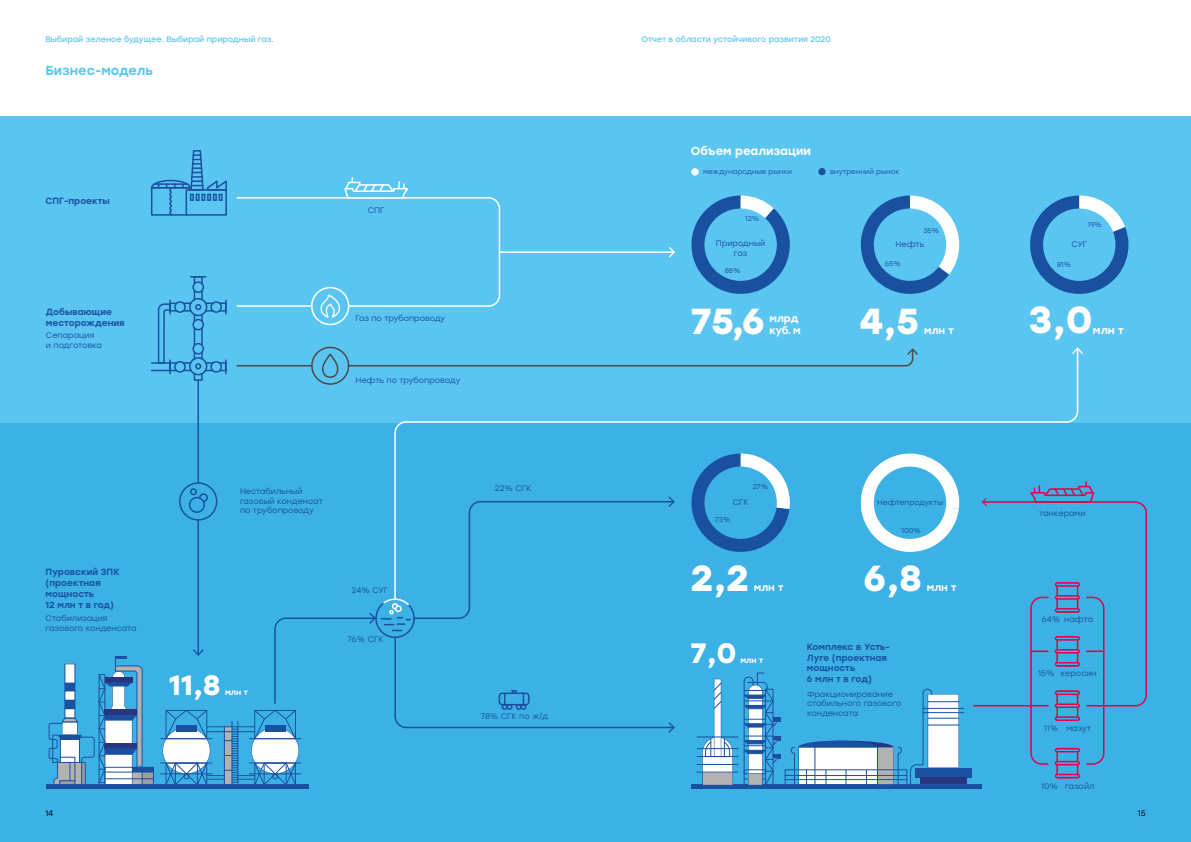
<style>
.page{position:relative;width:1191px;height:842px;background:#fff}
.page>*{position:absolute;margin:0;border:0;box-sizing:border-box;transform-origin:0 0}
.t1{font:700 37.6px "Stolzl";color:#fff}
.t2{font:700 36.2px "Stolzl";color:#fff}
.t3{font:700 28px "Stolzl";color:#fff}
.t4{font:500 13px "Stolzl";color:#5bc5f2}
.t5{font:500 11.6px "Stolzl";color:#fff}
.t6{font:500 10.7px "Stolzl";color:#fff}
.t7{font:500 10.3px/11.6px "Stolzl";color:#fff}
.t8{font:500 9px/10.8px "Stolzl";color:#1951a0}
.t9{font:8px/9.6px "Stolzl";color:#1951a0}
.t10{font:8px "Stolzl";color:#5bc5f2}
.t11{font:500 8px "Stolzl";color:#fff}
.t12{font:8px "Stolzl";color:#000}
.t13{font:7.5px "Stolzl";color:#1951a0}
.t14{font:7px "Stolzl";color:#1951a0}
</style>
<div class="page">
<div style="left:0;top:416px;width:1191px;height:426px;background:#3cb1e6"></div>
<hr style="left:691px;top:785px;width:291px;height:4px;background:#1951a0">
<div style="left:142px;top:771px;width:11px;height:14px;background:#9d9d9c"></div>
<div style="left:105px;top:767px;width:48px;height:5px;background:#1951a0"></div>
<hr style="left:161px;top:738px;width:51px;height:1px;background:#1951a0">
<hr style="left:161px;top:763px;width:51px;height:1px;background:#1951a0">
<hr style="left:161px;top:774px;width:51px;height:1px;background:#1951a0">
<div style="left:105px;top:767px;width:49px;height:18px;border:1px solid #1951a0"></div>
<hr style="left:105px;top:772px;width:48px;height:1px;background:#1951a0">
<hr style="left:105px;top:778px;width:48px;height:1px;background:#1951a0">
<hr style="left:46px;top:785px;width:262px;height:4px;background:#1951a0">
<svg style="left:49px;top:656px;width:94px;height:129px"></svg>
<div style="left:0;top:116px;width:1191px;height:307px;background:#5bc5f2"></div>
<div style="left:311px;top:287px;width:38px;height:38px;border:2px solid #fff;border-radius:50%"></div>
<div style="left:194px;top:276px;width:9px;height:9px;border:2px solid #1951a0"></div>
<div style="left:194px;top:373px;width:9px;height:8px;border:2px solid #1951a0"></div>
<div style="left:151px;top:362px;width:20px;height:9px;border:2px solid #1951a0"></div>
<div style="left:189px;top:357px;width:18px;height:18px;border:2px solid #1951a0;border-radius:50%"></div>
<div style="left:192px;top:281px;width:12px;height:12px;border:2px solid #1951a0;border-radius:50%"></div>
<svg style="left:191px;top:276px;width:15px;height:2px"></svg>
<svg style="left:157px;top:290px;width:70px;height:84px"></svg>
<hr style="left:499px;top:251px;width:175px;height:2px;background:#fff">
<svg style="left:668px;top:247px;width:7px;height:10px"></svg>
<svg style="left:236px;top:178px;width:265px;height:140px"></svg>
<hr style="left:237px;top:305px;width:75px;height:2px;background:#fff">
<div style="left:179px;top:482px;width:38px;height:39px;border:2px solid #1951a0;border-radius:50%"></div>
<div style="left:190px;top:488px;width:7px;height:7px;border:2px solid #1951a0;border-radius:50%"></div>
<hr style="left:197px;top:380px;width:2px;height:102px;background:#1951a0">
<svg style="left:394px;top:354px;width:685px;height:139px"></svg>
<svg style="left:1072px;top:347px;width:11px;height:7px"></svg>
<svg style="left:1030px;top:195px;width:99px;height:99px"></svg>
<svg style="left:691px;top:195px;width:99px;height:99px"></svg>
<svg style="left:860px;top:195px;width:100px;height:99px"></svg>
<div style="left:818px;top:168px;width:7px;height:7px;background:#1951a0;border-radius:50%"></div>
<div style="left:691px;top:168px;width:7px;height:7px;background:#fff;border-radius:50%"></div>
<svg style="left:309px;top:346px;width:609px;height:41px"></svg>
<hr style="left:237px;top:365px;width:75px;height:1px;background:#4a4a49">
<svg style="left:685px;top:447px;width:462px;height:338px"></svg>
<svg style="left:151px;top:150px;width:76px;height:66px"></svg>
<svg style="left:162px;top:493px;width:513px;height:292px"></svg>
<p class="t10" style="left:45px;top:33px;width:230px">Выбирай зеленое будущее. Выбирай природный газ.</p>
<p class="t10" style="left:641px;top:33px;width:191px">Отчет в области устойчивого развития 2020</p>
<h3 class="t4" style="left:45px;top:61px;width:109px">Бизнес-модель</h3>
<p class="t8" style="left:45px;top:195px;width:66px">СПГ-проекты</p>
<p class="t8" style="left:46px;top:306px;width:80px">Добывающие месторождения</p>
<p class="t9" style="left:46px;top:330px;width:57px">Сепарация<br>и подготовка</p>
<p class="t9" style="left:368px;top:205px;width:18px">СПГ</p>
<p class="t9" style="left:355px;top:313px;width:91px">Газ по трубопроводу</p>
<p class="t9" style="left:355px;top:375px;width:107px">Нефть по трубопроводу</p>
<p class="t8" style="left:46px;top:566px;width:75px">Пуровский ЗПК (проектная мощность<br>12 млн т в год)</p>
<p class="t9" style="left:46px;top:613px;width:92px">Стабилизация газового конденсата</p>
<p class="t9" style="left:240px;top:486px;width:84px">Нестабильный газовый конденсат по трубопроводу</p>
<h3 class="t3" style="left:169px;top:665px;width:53px">11,8</h3>
<p class="t11" style="left:225px;top:687px;width:24px">млн т</p>
<p class="t9" style="left:351px;top:585px;width:38px">24% СУГ</p>
<p class="t9" style="left:348px;top:634px;width:38px">76% СГК</p>
<p class="t9" style="left:495px;top:483px;width:38px">22% СГК</p>
<p class="t9" style="left:481px;top:711px;width:69px">78% СГК по ж/д</p>
<h3 class="t5" style="left:691px;top:142px;width:122px">Объем реализации</h3>
<p class="t14" style="left:703px;top:166px;width:90px">международные рынки</p>
<p class="t14" style="left:830px;top:166px;width:71px">внутренний рынок</p>
<p class="t14" style="left:745px;top:214px;width:16px">12%</p>
<p class="t9" style="left:716px;top:238px;width:51px;text-align:center">Природный газ</p>
<p class="t14" style="left:724px;top:266px;width:17px">88%</p>
<h2 class="t2" style="left:691px;top:295px;width:75px">75,6</h2>
<p class="t7" style="left:769px;top:312px;width:32px">млрд куб. м</p>
<p class="t14" style="left:752px;top:482px;width:17px">27%</p>
<p class="t9" style="left:733px;top:497px;width:17px">СГК</p>
<p class="t14" style="left:715px;top:515px;width:17px">73%</p>
<h2 class="t2" style="left:691px;top:552px;width:59px">2,2</h2>
<p class="t7" style="left:754px;top:581px;width:31px">млн т</p>
<p class="t14" style="left:923px;top:226px;width:18px">35%</p>
<p class="t9" style="left:895px;top:239px;width:30px">Нефть</p>
<p class="t14" style="left:884px;top:258px;width:18px">65%</p>
<h2 class="t2" style="left:860px;top:295px;width:60px">4,5</h2>
<p class="t7" style="left:924px;top:324px;width:31px">млн т</p>
<p class="t13" style="left:877px;top:497px;width:67px">Нефтепродукты</p>
<p class="t14" style="left:901px;top:526px;width:21px">100%</p>
<h2 class="t2" style="left:863px;top:552px;width:60px">6,8</h2>
<p class="t7" style="left:927px;top:581px;width:31px">млн т</p>
<h3 class="t3" style="left:691px;top:633px;width:47px">7,0</h3>
<p class="t11" style="left:740px;top:655px;width:24px">млн т</p>
<p class="t8" style="left:807px;top:641px;width:84px">Комплекс в Усть-<br>Луге (проектная мощность<br>6 млн т в год)</p>
<p class="t9" style="left:807px;top:689px;width:96px">Фракционирование стабильного газового конденсата</p>
<p class="t14" style="left:1087px;top:220px;width:16px">19%</p>
<p class="t9" style="left:1071px;top:239px;width:17px">СУГ</p>
<p class="t14" style="left:1057px;top:260px;width:16px">81%</p>
<h1 class="t1" style="left:1028px;top:293px;width:65px">3,0</h1>
<h3 class="t6" style="left:1093px;top:322px;width:32px">млн т</h3>
<p class="t9" style="left:1039px;top:508px;width:48px">танкерами</p>
<p class="t9" style="left:1041px;top:614px;width:53px">64% нафта</p>
<p class="t9" style="left:1038px;top:668px;width:60px">15% керосин</p>
<p class="t9" style="left:1043px;top:723px;width:49px">11% мазут</p>
<p class="t9" style="left:1041px;top:781px;width:55px">10% газойл</p>
<p class="t12" style="left:45px;top:807px;width:9px">14</p>
<p class="t12" style="left:1137px;top:807px;width:9px">15</p>
</div>
